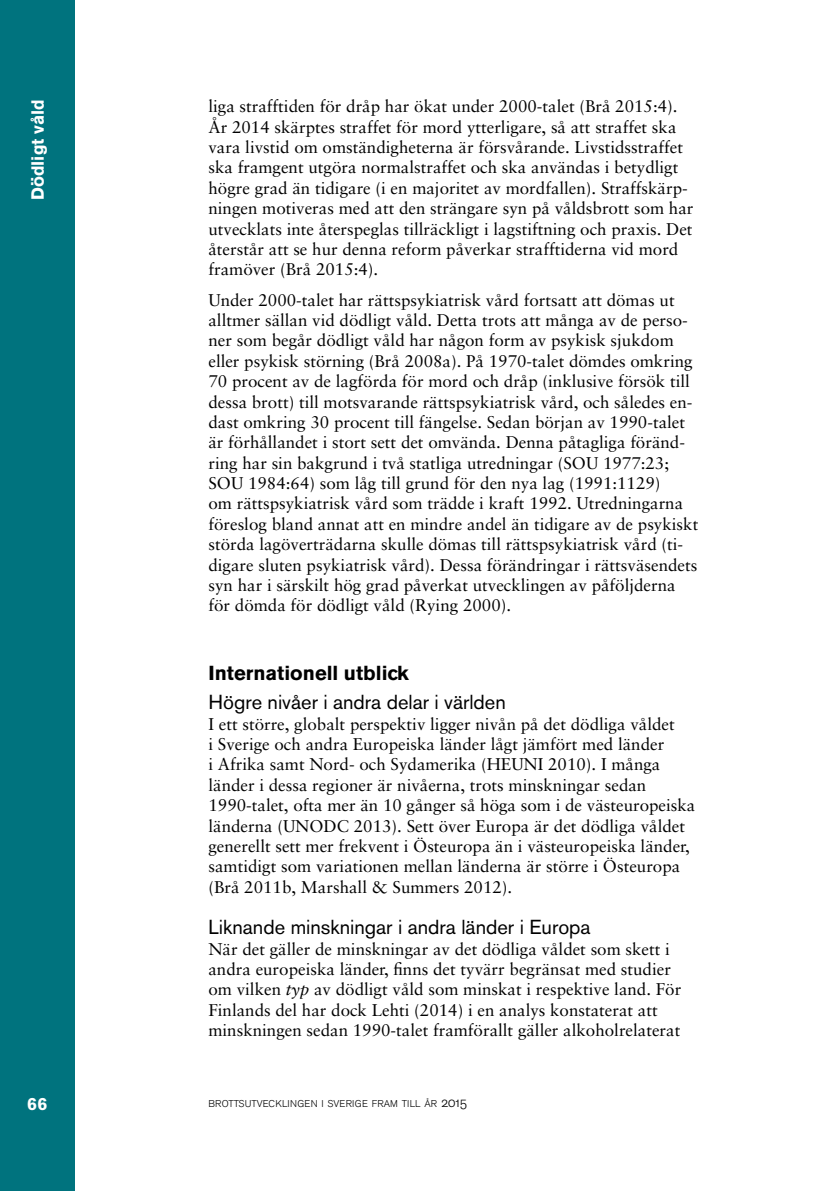
<style>
.page{position:relative;width:819px;height:1191px;background:#fff}
.page>*{position:absolute;margin:0;border:0;box-sizing:border-box;transform-origin:0 0}
.t1{font:20.12px "Akzidenz Grotesk BE";color:#000}
.t2{font:700 20.12px "Akzidenz Grotesk BE";color:#000}
.t3{font:700 17.5px "Akzidenz Grotesk BE";color:#fff}
.t4{font:16.97px/20.3px "Sabon";color:#000}
.t5{font:9.8px "Akzidenz Grotesk BE Light Os F";letter-spacing:.02em;color:#000}
.s1{font-style:italic}
.s2{font-size:14px}
</style>
<div class="page">
<div style="left:0;top:0;width:74px;height:1191px;background:#00737e"></div>
<p class="t3" style="left:28px;top:200px;width:102px;rotate:-90deg">Dödligt våld</p>
<p class="t4" style="left:208px;top:96px;width:486px">liga strafftiden för dråp har ökat under 2000-talet (Brå 2015:4).<br>År 2014 skärptes straffet för mord ytterligare, så att straffet ska vara livstid om omständigheterna är försvårande. Livstidsstraffet ska framgent utgöra normalstraffet och ska användas i betydligt högre grad än tidigare (i en majoritet av mordfallen). Straffskärp&shy;ningen motiveras med att den strängare syn på våldsbrott som har utvecklats inte återspeglas tillräckligt i lagstiftning och praxis. Det återstår att se hur denna reform påverkar strafftiderna vid mord framöver (Brå 2015:4).</p>
<p class="t4" style="left:208px;top:289px;width:491px">Under 2000-talet har rättspsykiatrisk vård fortsatt att dömas ut alltmer sällan vid dödligt våld. Detta trots att många av de perso&shy;ner som begår dödligt våld har någon form av psykisk sjukdom eller psykisk störning (Brå 2008a). På 1970-talet dömdes omkring 70 procent av de lagförda för mord och dråp (inklusive försök till dessa brott) till motsvarande rättspsykiatrisk vård, och således en&shy;dast omkring 30 procent till fängelse. Sedan början av 1990-talet är förhållandet i stort sett det omvända. Denna påtagliga föränd&shy;ring har sin bakgrund i två statliga utredningar (SOU 1977:23; SOU 1984:64) som låg till grund för den nya lag (1991:1129)<br>om rättspsykiatrisk vård som trädde i kraft 1992. Utredningarna föreslog bland annat att en mindre andel än tidigare av de psykiskt störda lagöverträdarna skulle dömas till rättspsykiatrisk vård (ti&shy;digare sluten psykiatrisk vård). Dessa förändringar i rättsväsendets syn har i särskilt hög grad påverkat utvecklingen av påföljderna för dömda för dödligt våld (Rying 2000).</p>
<p class="t2" style="left:208px;top:661px;width:202px">Internationell utblick</p>
<p class="t1" style="left:208px;top:690px;width:299px">Högre nivåer i andra delar i världen</p>
<p class="t4" style="left:208px;top:713px;width:488px">I ett större, globalt perspektiv ligger nivån på det dödliga våldet<br>i Sverige och andra Europeiska länder lågt jämfört med länder<br>i Afrika samt Nord- och Sydamerika (HEUNI 2010). I många länder i dessa regioner är nivåerna, trots minskningar sedan 1990-talet, ofta mer än 10 gånger så höga som i de västeuropeiska länderna (UNODC 2013). Sett över Europa är det dödliga våldet generellt sett mer frekvent i Östeuropa än i västeuropeiska länder, samtidigt som variationen mellan länderna är större i Östeuropa (Brå 2011b, Marshall &amp; Summers 2012).</p>
<p class="t1" style="left:208px;top:915px;width:383px">Liknande minskningar i andra länder i Europa</p>
<p class="t4" style="left:208px;top:938px;width:474px">När det gäller de minskningar av det dödliga våldet som skett i andra europeiska länder, finns det tyvärr begränsat med studier om vilken <span class="s1">typ</span> av dödligt våld som minskat i respektive land. För Finlands del har dock Lehti (2014) i en analys konstaterat att minskningen sedan 1990-talet framförallt gäller alkoholrelaterat</p>
<p class="t3" style="left:27px;top:1093px;width:22px">66</p>
<p class="t5" style="left:208px;top:1098px;width:260px">BROTTSUTVECKLINGEN I SVERIGE FRAM TILL ÅR <span class="s2">2015</span></p>
</div>
